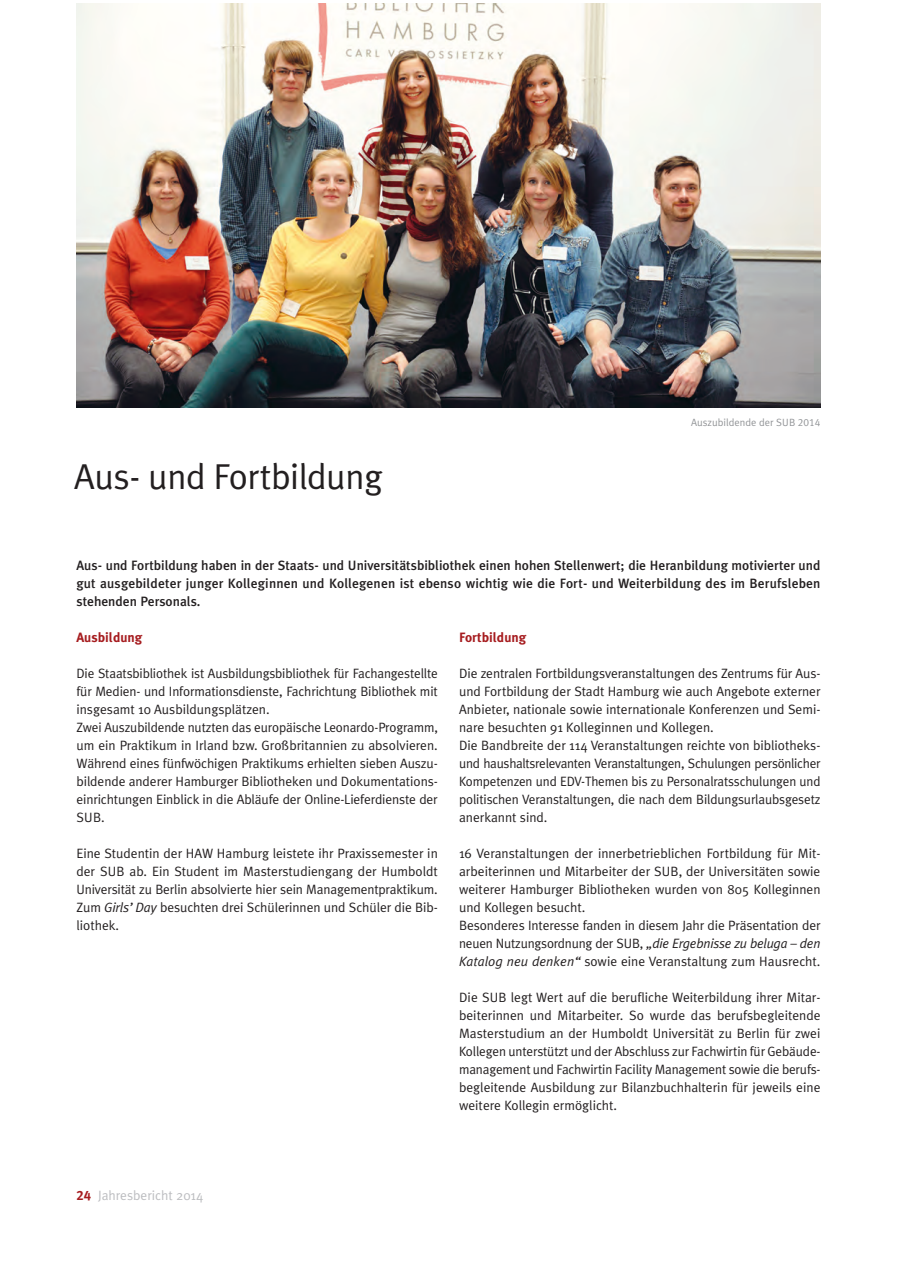
<style>
.page{position:relative;width:918px;height:1287px;background:#fff}
.page>*{position:absolute;margin:0;border:0;box-sizing:border-box;transform-origin:0 0}
.t1{font:36px "Meta Plus Normal";letter-spacing:-.015em;color:#231f20}
.t2{font:13.5px/18px "Meta Plus Normal";letter-spacing:-.01em;color:#231f20}
.t3{font:500 13.5px/18px "Meta Plus";letter-spacing:.01em;color:#231f20;text-align:justify}
.t4{font:700 13.5px "Meta Plus";color:#a61c1f}
.t5{font:13.5px "Meta Plus Normal";color:#bcbdc0}
.t6{font:10.5px "Meta Plus Normal";color:#939598}
.s1{font-family:"Meta Plus Normal Caps"}
.s2{font-style:italic}
.s3{font-family:"Meta Plus Bold Caps";color:#a61c1f}
</style>
<div class="page">
<img style="left:76px;top:3px;width:745px;height:405px">
<h1 class="t1" style="left:74px;top:463px;width:310px">Aus- und Fortbildung</h1>
<p class="t6" style="left:691px;top:419px;width:131px">Auszubildende der SUB <span class="s1">2014</span></p>
<p class="t3" style="left:76px;top:558px;width:746px">Aus- und Fortbildung haben in der Staats- und Universitätsbibliothek einen hohen Stellenwert; die Heranbildung motivierter und gut ausgebildeter junger Kolleginnen und Kollegenen ist ebenso wichtig wie die Fort- und Weiterbildung des im Berufsleben stehenden Personals.</p>
<p class="t4" style="left:76px;top:633px;width:67px">Ausbildung</p>
<p class="t2" style="left:76px;top:666px;width:363px">Die Staatsbibliothek ist Ausbildungsbibliothek für Fachangestellte für Medien- und Informationsdienste, Fachrichtung Bibliothek mit insgesamt 10 Ausbildungsplätzen.<br>Zwei Auszubildende nutzten das europäische Leonardo-Programm, um ein Praktikum in Irland bzw. Großbritannien zu absolvieren.<br>Während eines fünfwöchigen Praktikums erhielten sieben Auszu&shy;bildende anderer Hamburger Bibliotheken und Dokumentations&shy;einrichtungen Einblick in die Abläufe der Online-Lieferdienste der SUB.</p>
<p class="t2" style="left:76px;top:846px;width:363px;text-align:justify">Eine Studentin der HAW Hamburg leistete ihr Praxissemester in der SUB ab. Ein Student im Masterstudiengang der Humboldt Universität zu Berlin absolvierte hier sein Managementpraktikum.<br>Zum <span class="s2">Girls’ Day</span> besuchten drei Schülerinnen und Schüler die Bib&shy;liothek.</p>
<p class="t4" style="left:459px;top:633px;width:69px">Fortbildung</p>
<p class="t2" style="left:459px;top:666px;width:363px">Die zentralen Fortbildungsveranstaltungen des Zentrums für Aus&shy;und Fortbildung der Stadt Hamburg wie auch Angebote externer Anbieter, nationale sowie internationale Konferenzen und Semi&shy;nare besuchten 91 Kolleginnen und Kollegen.<br>Die Bandbreite der 114 Veranstaltungen reichte von bibliotheks&shy;und haushaltsrelevanten Veranstaltungen, Schulungen persönlicher Kompetenzen und EDV-Themen bis zu Personalratsschulungen und politischen Veranstaltungen, die nach dem Bildungsurlaubsgesetz anerkannt sind.</p>
<p class="t2" style="left:459px;top:846px;width:363px">16 Veranstaltungen der innerbetrieblichen Fortbildung für Mit&shy;arbeiterinnen und Mitarbeiter der SUB, der Universitäten sowie weiterer Hamburger Bibliotheken wurden von 805 Kolleginnen und Kollegen besucht.<br>Besonderes Interesse fanden in diesem Jahr die Präsentation der neuen Nutzungsordnung der SUB, <span class="s2">„die Ergebnisse zu beluga – den Katalog neu denken“</span> sowie eine Veranstaltung zum Hausrecht.</p>
<p class="t2" style="left:459px;top:990px;width:363px;text-align:justify">Die SUB legt Wert auf die berufliche Weiterbildung ihrer Mitar&shy;beiterinnen und Mitarbeiter. So wurde das berufsbegleitende Masterstudium an der Humboldt Universität zu Berlin für zwei Kollegen unterstützt und der Abschluss zur Fachwirtin für Gebäude&shy;management und Fachwirtin Facility Management sowie die berufs&shy;begleitende Ausbildung zur Bilanzbuchhalterin für jeweils eine weitere Kollegin ermöglicht.</p>
<p class="t5" style="left:76px;top:1190px;width:128px"><span class="s3">24</span> Jahresbericht 2014</p>
</div>
